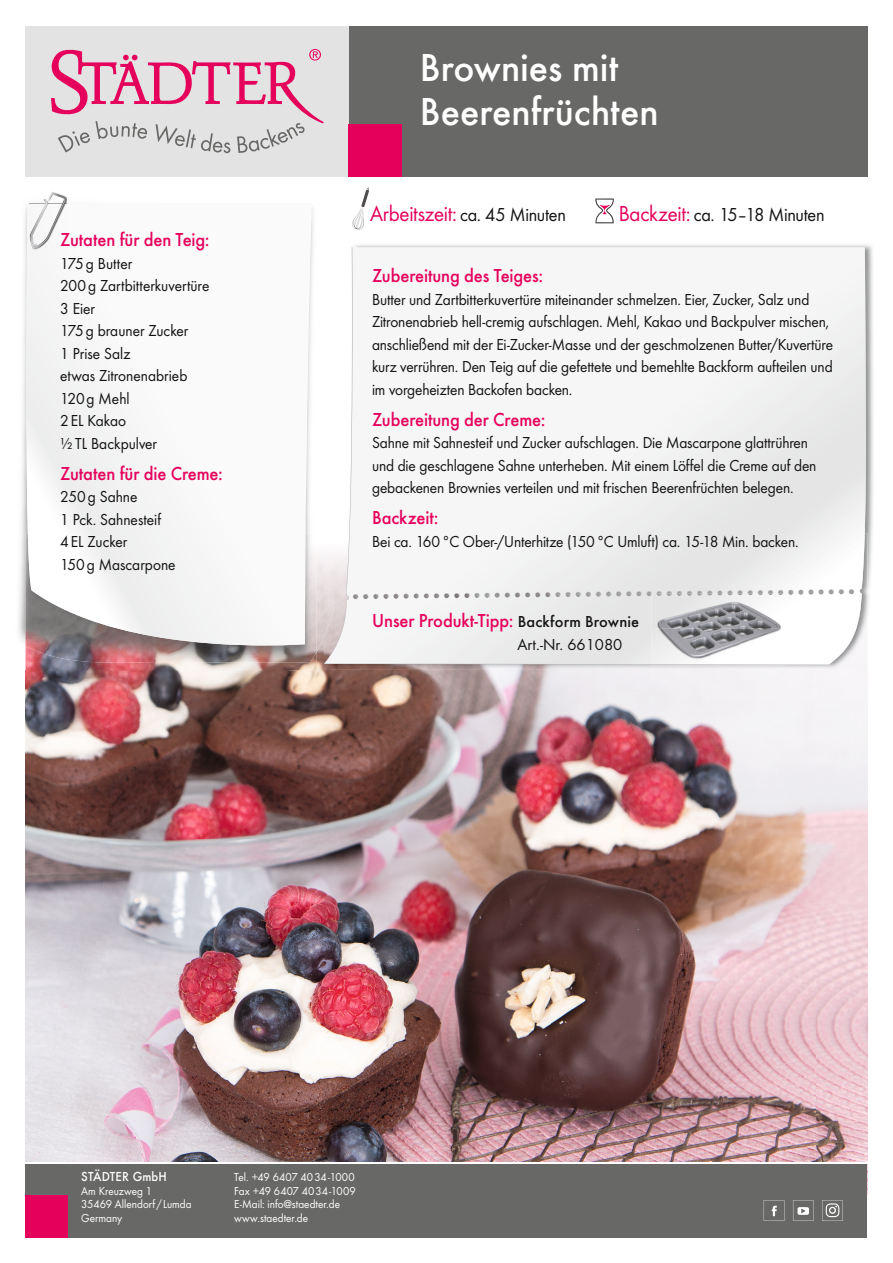
<style>
.page{position:relative;width:893px;height:1263px;background:#fff}
.page>*{position:absolute;margin:0;border:0;box-sizing:border-box;transform-origin:0 0}
.t1{font:500 40.5px/43.5px "Futura";color:#fff}
.t2{font:22.5px "Futura Boo";letter-spacing:-.015em;color:#e5005b;scale:.95 1}
.t3{font:500 19.5px "Futura";letter-spacing:-.005em;color:#e5005b;scale:.95 1}
.t4{font:19.5px "Futura Boo";letter-spacing:-.015em;color:#131413;scale:.95 1}
.t5{font:16.5px/22.5px "Futura Boo";letter-spacing:-.01em;color:#131413;scale:.95 1}
.t6{font:16.5px/22.5px "Futura Boo";color:#111211;scale:.95 1}
.t7{font:16.5px "Futura Boo";letter-spacing:-.01em;color:#131413}
.t8{font:12px/13.5px "Futura Boo";letter-spacing:.005em;color:#fff;scale:.95 1}
.t9{font:500 12px "Futura";letter-spacing:.015em;color:#fff;scale:.95 1}
.s1{font-size:19.5px;color:#131413}
.s2{font-size:22.5px;color:#e5005b}
.s3{font-size:16.5px;color:#131413}
</style>
<div class="page">
<img style="left:26px;top:670px;width:262px;height:372px">
<img style="left:288px;top:652px;width:263px;height:390px">
<img style="left:551px;top:669px;width:264px;height:373px">
<img style="left:815px;top:669px;width:52px;height:493px">
<img style="left:26px;top:1042px;width:789px;height:120px">
<div style="left:323px;top:26px;width:544px;height:152px;background:#686867"></div>
<div style="left:26px;top:26px;width:323px;height:152px;background:#e3e3e3"></div>
<svg style="left:51px;top:49px;width:273px;height:104px"></svg>
<div style="left:349px;top:125px;width:53px;height:53px;background:#e5005b"></div>
<div style="left:26px;top:1163px;width:841px;height:74px;background:#686867"></div>
<div style="left:26px;top:1195px;width:42px;height:42px;background:#e5005b"></div>
<svg style="left:793px;top:1200px;width:21px;height:21px"></svg>
<svg style="left:764px;top:1200px;width:20px;height:21px"></svg>
<svg style="left:822px;top:1200px;width:21px;height:21px"></svg>
<img style="left:26px;top:663px;width:291px;height:7px">
<img style="left:317px;top:556px;width:7px;height:96px">
<img style="left:18px;top:248px;width:8px;height:398px">
<img style="left:312px;top:248px;width:3px;height:18px">
<img style="left:26px;top:553px;width:291px;height:110px">
<svg style="left:26px;top:203px;width:286px;height:442px"></svg>
<hr style="left:0;top:177px;width:893px;height:2px;background:#fff">
<img style="left:324px;top:664px;width:49px;height:5px">
<img style="left:818px;top:534px;width:49px;height:135px">
<img style="left:373px;top:664px;width:445px;height:5px">
<svg style="left:324px;top:247px;width:542px;height:417px;fill:#f6f6f6"></svg>
<svg style="left:595px;top:198px;width:19px;height:25px"></svg>
<svg style="left:352px;top:187px;width:17px;height:43px"></svg>
<hr style="left:23px;top:1162px;width:846px;height:2px;background:#fff">
<img style="left:652px;top:599px;width:132px;height:67px">
<svg style="left:353px;top:589px;width:501px;height:10px"></svg>
<img style="left:66px;top:197px;width:1px;height:52px">
<svg style="left:30px;top:192px;width:36px;height:57px"></svg>
<p class="t3" style="left:60px;top:226px;width:159px">Zutaten für den Teig:</p>
<p class="t6" style="left:60px;top:251px;width:158px">175 g Butter<br>200 g Zartbitterkuvertüre<br>3 Eier<br>175 g brauner Zucker<br>1 Prise Salz<br>etwas Zitronenabrieb<br>120 g Mehl<br>2 EL Kakao<br>½ TL Back pulver</p>
<p class="t3" style="left:60px;top:459px;width:173px">Zutaten für die Creme:</p>
<p class="t6" style="left:60px;top:485px;width:123px">250 g Sahne<br>1 Pck. Sahnesteif<br>4 EL Zucker<br>150 g Mascarpone</p>
<h1 class="t1" style="left:420px;top:43px;width:240px">Brownies mit<br>Beerenfrüchten</h1>
<h2 class="t2" style="left:370px;top:198px;width:208px">Arbeitszeit: <span class="s1">ca. 45 Minuten</span></h2>
<p class="t4" style="left:619px;top:201px;width:218px"><span class="s2">Backzeit:</span> ca. 15–18 Minuten</p>
<p class="t3" style="left:372px;top:262px;width:182px">Zubereitung des Teiges:</p>
<p class="t5" style="left:372px;top:287px;width:487px">Butter und Zartbitterkuvertüre miteinander schmelzen. Eier, Zucker, Salz und Zitronenabrieb hell-cremig aufschlagen. Mehl, Kakao und Backpulver mischen, anschließend mit der Ei-Zucker-Masse und der geschmolzenen Butter/Kuvertüre kurz verrühren. Den Teig auf die gefettete und bemehlte Backform aufteilen und im vorgeheizten Backofen backen.</p>
<p class="t3" style="left:372px;top:405px;width:184px">Zubereitung der Creme:</p>
<p class="t5" style="left:372px;top:430px;width:469px">Sahne mit Sahnesteif und Zucker aufschlagen. Die Mascarpone glattrühren und die geschlagene Sahne unterheben. Mit einem Löffel die Creme auf den gebackenen Brownies verteilen und mit frischen Beerenfrüchten belegen.</p>
<p class="t3" style="left:372px;top:504px;width:72px">Backzeit:</p>
<p class="t5" style="left:372px;top:529px;width:451px">Bei ca. 160 °C Ober-/Unterhitze (150 °C Umluft) ca. 15-18 Min. backen.</p>
<p class="t3" style="left:372px;top:607px;width:282px">Unser Produkt-Tipp: <span class="s3">Backform Brownie</span></p>
<p class="t7" style="left:517px;top:633px;width:106px">Art.-Nr. 661080</p>
<p class="t9" style="left:81px;top:1169px;width:92px">STÄDTER GmbH</p>
<p class="t8" style="left:81px;top:1183px;width:118px">Am Kreuzweg 1<br>35469 Allendorf / Lumda<br>Germany</p>
<p class="t8" style="left:234px;top:1170px;width:129px">Tel. +49 6407 40 34 -1000<br>Fax +49 6407 40 34 -1009<br>E-Mail: info@staedter.de www.staedter.de</p>
</div>
